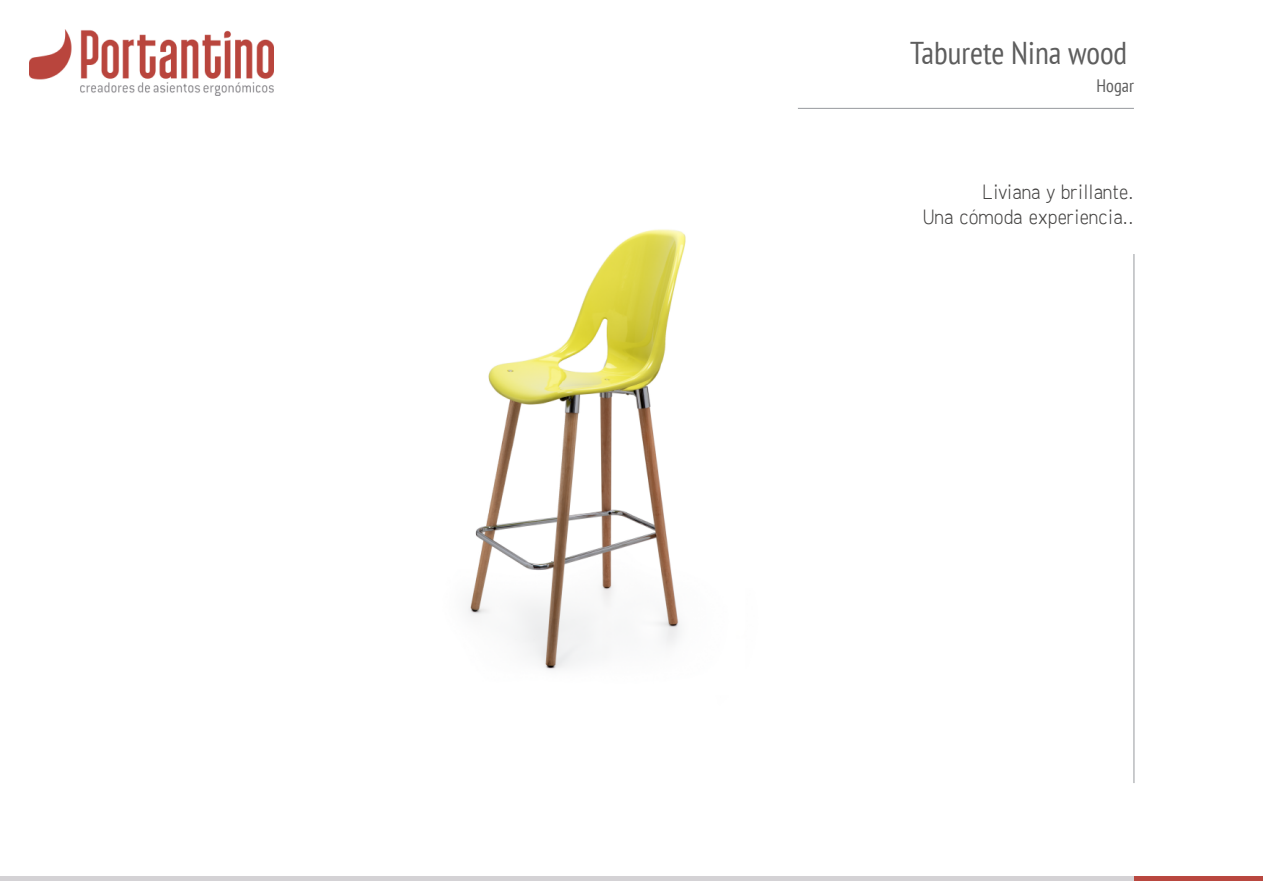
<style>
.page{position:relative;width:1263px;height:893px;background:#fff}
.page>*{position:absolute;margin:0;border:0;box-sizing:border-box;transform-origin:0 0}
.t1{font:condensed 31.5px "PT Sans";color:#5d5d5d}
.t2{font:300 21px/25.2px "Freeroad";color:#434241;text-align:right}
.t3{font:condensed 18px "PT Sans";color:#5d5d5d}
</style>
<div class="page">
<div style="left:1134px;top:876px;width:129px;height:5px;background:#b9473f"></div>
<img style="left:29px;top:29px;width:245px;height:67px">
<div style="left:0;top:876px;width:1134px;height:5px;background:#d4d2d5"></div>
<hr style="left:1134px;top:254px;width:1px;height:529px;background:#96999e">
<hr style="left:798px;top:108px;width:336px;height:1px;background:#96999e">
<img style="left:468px;top:229px;width:218px;height:441px">
<h1 class="t1" style="left:910px;top:33px;width:219px">Taburete Nina wood</h1>
<p class="t3" style="left:1096px;top:74px;width:39px">Hogar</p>
<p class="t2" style="left:923px;top:179px;width:212px">Liviana y brillante.<br>Una cómoda experiencia..</p>
</div>
